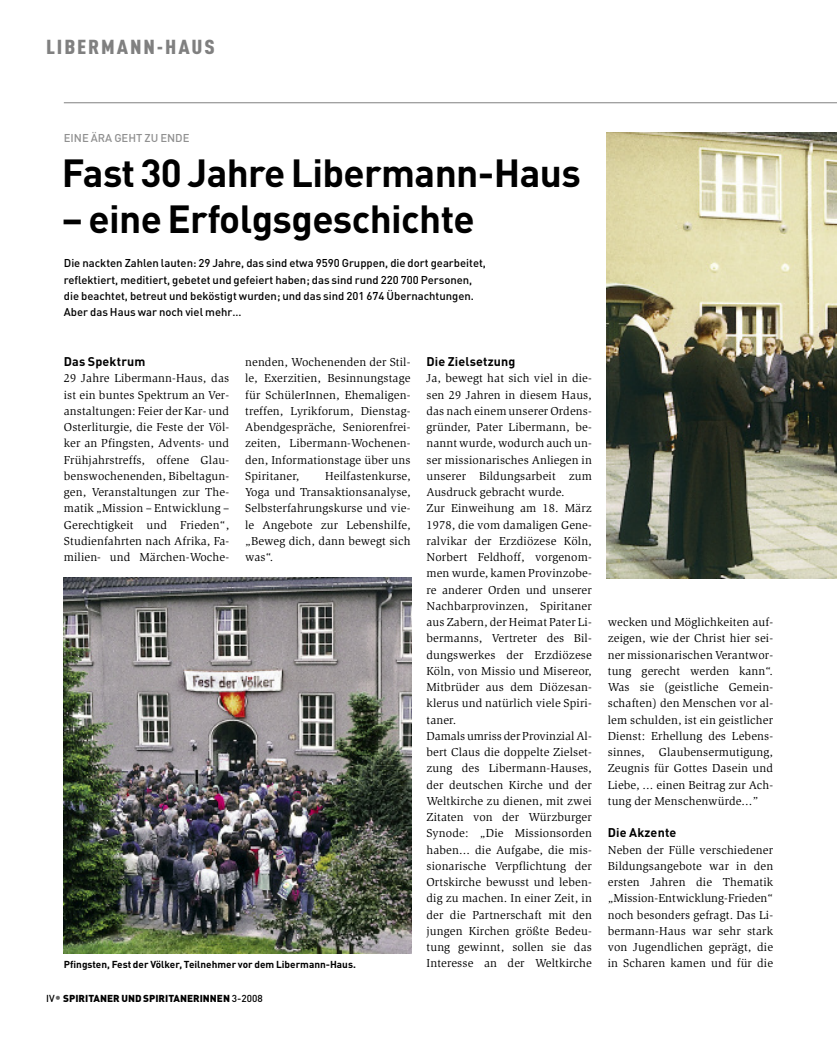
<style>
.page{position:relative;width:837px;height:1049px;background:#fff}
.page>*{position:absolute;margin:0;border:0;box-sizing:border-box;transform-origin:0 0}
.t1{font:700 38.75px "DIN Pro";letter-spacing:-.015em;color:#000}
.t2{font:900 20px "DIN Cond";letter-spacing:.085em;color:#808080;scale:1.1 1}
.t3{font:700 12.5px "DIN Pro";letter-spacing:.015em;color:#000}
.t4{font:11.88px/16.2px "Slimbach Std";letter-spacing:.015em;color:#000;text-align:justify}
.t5{font:500 11.25px/16.2px "DIN Pro";color:#000}
.t6{font:500 11.25px "DIN Pro";color:#909090}
.t7{font:700 10px "DIN Pro";color:#000}
.t8{font:900 10px "DIN Pro";color:#000}
.s1{font-weight:500}
.s2{font-weight:500;font-size:12.5px;color:#666}
</style>
<div class="page">
<hr style="left:64px;top:102px;width:772px;height:1px;background:#808080">
<img style="left:64px;top:578px;width:347px;height:375px">
<img style="left:606px;top:132px;width:230px;height:446px">
<h2 class="t2" style="left:46px;top:35px;width:155px">LIBERMANN-HAUS</h2>
<p class="t6" style="left:64px;top:131px;width:127px">EINE ÄRA GEHT ZU ENDE</p>
<h1 class="t1" style="left:62px;top:150px;width:520px">Fast 30 Jahre Libermann-Haus</h1>
<h1 class="t1" style="left:62px;top:196px;width:414px">– eine Erfolgsgeschichte</h1>
<p class="t5" style="left:64px;top:255px;width:423px">Die nackten Zahlen lauten: 29 Jahre, das sind etwa 9590 Gruppen, die dort gearbeitet, reflektiert, meditiert, gebetet und gefeiert haben; das sind rund 220 700 Personen, die beachtet, betreut und beköstigt wurden; und das sind 201 674 Übernachtungen.<br>Aber das Haus war noch viel mehr…</p>
<p class="t3" style="left:64px;top:354px;width:83px">Das Spektrum</p>
<p class="t4" style="left:64px;top:371px;width:167px">29 Jahre Libermann-Haus, das ist ein buntes Spektrum an Ver&shy;anstaltungen: Feier der Kar- und Osterliturgie, die Feste der Völ&shy;ker an Pfingsten, Advents- und Frühjahrstreffs, offene Glau&shy;benswochenenden, Bibeltagun&shy;gen, Veranstaltungen zur The&shy;matik „Mission – Entwicklung – Gerechtigkeit und Frieden“, Studienfahrten nach Afrika, Fa&shy;milien- und Märchen-Woche-</p>
<p class="t4" style="left:245px;top:355px;width:167px">nenden, Wochenenden der Stil&shy;le, Exerzitien, Besinnungstage für SchülerInnen, Ehemaligen&shy;treffen, Lyrikforum, Dienstag-Abendgespräche, Seniorenfrei&shy;zeiten, Libermann-Wochenen&shy;den, Informationstage über uns Spiritaner,</p>
<p class="t4" style="left:245px;top:469px;width:167px;text-indent:80px">Heilfastenkurse, Yoga und Transaktionsanalyse, Selbsterfahrungskurse und vie&shy;le Angebote zur Lebenshilfe, „Beweg dich, dann bewegt sich was“.</p>
<p class="t7" style="left:64px;top:959px;width:293px">Pfingsten, Fest der Völker, Teilnehmer vor dem Libermann-Haus.</p>
<p class="t8" style="left:46px;top:992px;width:218px"><span class="s1">IV</span><span class="s2">•</span> SPIRITANER UND SPIRITANERINNEN <span class="s1">3-2008</span></p>
<p class="t3" style="left:426px;top:354px;width:91px">Die Zielsetzung</p>
<p class="t4" style="left:426px;top:371px;width:167px;text-align:left">Ja, bewegt hat sich viel in die&shy;sen 29 Jahren in diesem Haus, das nach einem unserer Ordens&shy;gründer, Pater Libermann, be&shy;nannt wurde, wodurch auch un&shy;ser missionarisches Anliegen in unserer Bildungsarbeit zum<br>Ausdruck gebracht wurde.<br>Zur Einweihung am 18. März<br>1978, die vom damaligen Gene&shy;ralvikar der Erzdiözese Köln,<br>Norbert Feldhoff, vorgenom&shy;men wurde, kamen Provinzobe&shy;re anderer Orden und unserer<br>Nachbarprovinzen, Spiritaner aus Zabern, der Heimat Pater Li&shy;bermanns, Vertreter des Bil&shy;dungswerkes der Erzdiözese<br>Köln, von Missio und Misereor,<br>Mitbrüder aus dem Diözesan&shy;klerus und natürlich viele Spiri&shy;taner.<br>Damals umriss der Provinzial Al&shy;bert Claus die doppelte Zielset&shy;zung des Libermann-Hauses, der deutschen Kirche und der<br>Weltkirche zu dienen, mit zwei<br>Zitaten von der Würzburger<br>Synode: „Die Missionsorden haben... die Aufgabe, die mis&shy;sionarische Verpflichtung der<br>Ortskirche bewusst und leben&shy;dig zu machen. In einer Zeit, in der die Partnerschaft mit den jungen Kirchen größte Bedeu&shy;tung gewinnt, sollen sie das<br>Interesse an der Weltkirche</p>
<p class="t4" style="left:607px;top:615px;width:167px">wecken und Möglichkeiten auf&shy;zeigen, wie der Christ hier sei&shy;ner missionarischen Verantwor&shy;tung gerecht werden kann“.<br>Was sie (geistliche Gemein&shy;schaften) den Menschen vor al&shy;lem schulden, ist ein geistlicher Dienst: Erhellung des Lebens&shy;sinnes, Glaubensermutigung, Zeugnis für Gottes Dasein und Liebe, ... einen Beitrag zur Ach&shy;tung der Menschenwürde...”</p>
<p class="t3" style="left:607px;top:825px;width:70px">Die Akzente</p>
<p class="t4" style="left:607px;top:842px;width:167px">Neben der Fülle verschiedener Bildungsangebote war in den ersten Jahren die Thematik „Mission-Entwicklung-Frieden“ noch besonders gefragt. Das Li&shy;bermann-Haus war sehr stark von Jugendlichen geprägt, die in Scharen kamen und für die</p>
</div>
